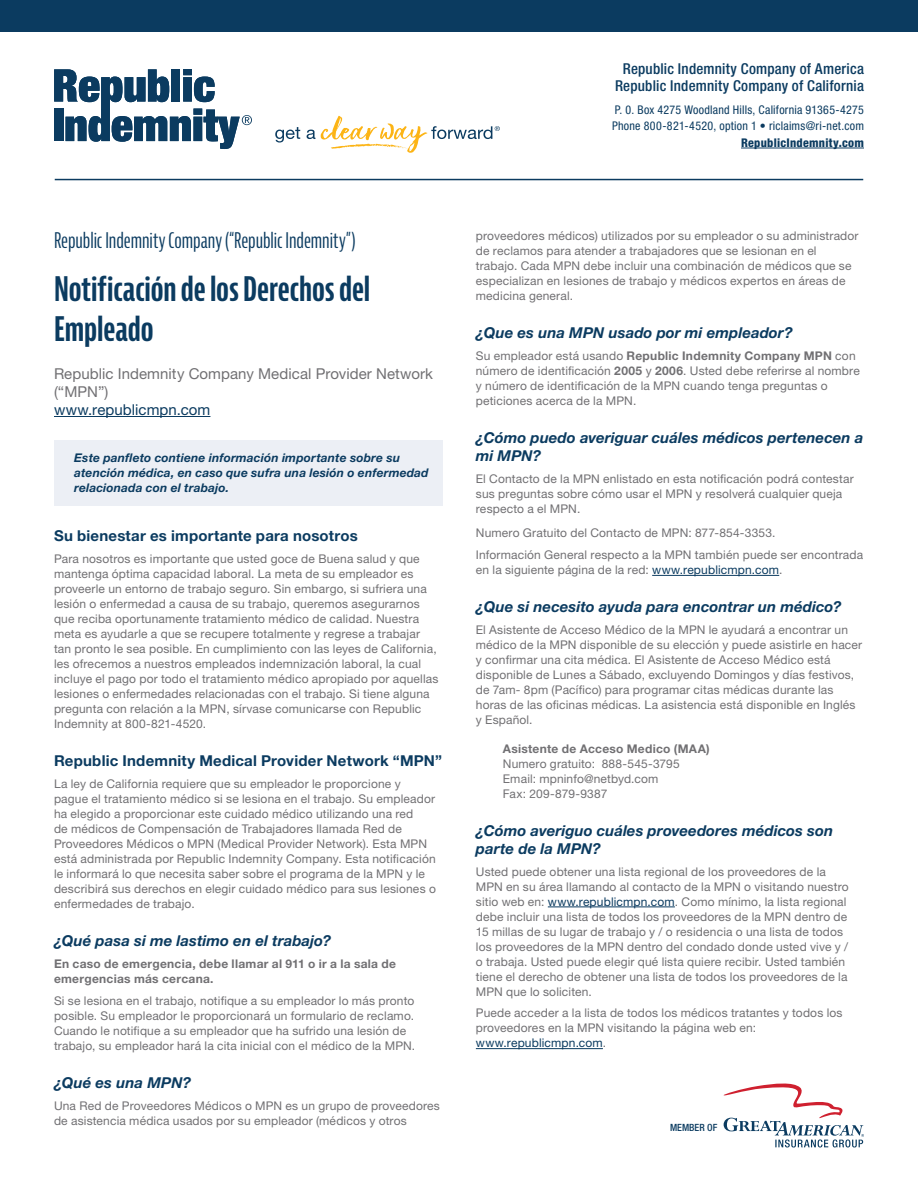
<style>
.page{position:relative;width:918px;height:1188px;background:#fff}
.page>*{position:absolute;margin:0;border:0;box-sizing:border-box;transform-origin:0 0}
.t1{font:700 extra-condensed 33px/39.6px "Bernina Sans";letter-spacing:-.005em;color:#0b3b60}
.t2{font:extra-condensed 21px "Bernina Sans";color:#0b3b60}
.t3{font:italic 700 15px/18px "Helvetica Neue LT Std";letter-spacing:.005em;color:#0b3b60}
.t4{font:700 15px "Helvetica Neue LT Std";letter-spacing:.015em;color:#0b3b60}
.t5{font:500 condensed 15px/16.5px "Helvetica Neue LT Std";letter-spacing:.015em;color:#0b3b60;text-align:center}
.t6{font:15px/18px "Helvetica Neue LT Std";letter-spacing:.005em;color:#717073}
.t7{font:15px "Helvetica Neue LT Std";letter-spacing:.005em;color:#0b3b60}
.t8{font:12px/15px "Helvetica Neue LT Std";letter-spacing:.015em;color:#717073}
.t9{font:italic 700 12px/15px "Helvetica Neue LT Std";letter-spacing:.015em;color:#0b3b60}
.t10{font:700 12px/15px "Helvetica Neue LT Std";letter-spacing:.025em;color:#717073}
.t11{font:condensed 12px/16.5px "Helvetica Neue LT Std";letter-spacing:.02em;color:#0b3b60}
.t12{font:800 condensed 12px "Helvetica Neue LT Std";letter-spacing:.02em;color:#0b3b60}
.t13{font:500 condensed 9.9px "Helvetica Neue LT Std";color:#0b3b60}
.s1{font-weight:700}
.s2{color:#0b3b60}
</style>
<div class="page">
<div style="left:0;top:0;width:918px;height:31px;background:#0b3b60"></div>
<svg style="left:54px;top:69px;width:198px;height:80px"></svg>
<svg style="left:275px;top:127px;width:25px;height:16px"></svg>
<svg style="left:307px;top:130px;width:8px;height:9px"></svg>
<svg style="left:321px;top:115px;width:179px;height:38px"></svg>
<svg style="left:723px;top:1084px;width:141px;height:63px"></svg>
<hr style="left:741px;top:148px;width:123px;height:1px;background:#0b3b60">
<hr style="left:54px;top:416px;width:156px;height:1px;background:#0b3b60">
<hr style="left:55px;top:179px;width:808px;height:1px;background:#0b3b60">
<div style="left:54px;top:440px;width:388px;height:65px;background:#eceff5"></div>
<hr style="left:652px;top:575px;width:127px;height:1px;background:#0b3b60">
<hr style="left:548px;top:907px;width:127px;height:1px;background:#0b3b60">
<hr style="left:476px;top:1048px;width:127px;height:1px;background:#0b3b60">
<h2 class="t2" style="left:54px;top:229px;width:303px">Republic Indemnity Company (“Republic Indemnity”)</h2>
<h1 class="t1" style="left:54px;top:270px;width:318px">Notificación de los Derechos del<br>Empleado</h1>
<p class="t6" style="left:54px;top:364px;width:381px">Republic Indemnity Company Medical Provider Network (“MPN”)</p>
<p class="t7" style="left:54px;top:401px;width:158px">www.republicmpn.com</p>
<p class="t9" style="left:74px;top:450px;width:356px">Este panfleto contiene información importante sobre su atención médica, en caso que sufra una lesión o enfermedad relacionada con el trabajo.</p>
<p class="t4" style="left:54px;top:527px;width:305px">Su bienestar es importante para nosotros</p>
<p class="t8" style="left:54px;top:551px;width:386px">Para nosotros es importante que usted goce de Buena salud y que mantenga óptima capacidad laboral. La meta de su empleador es proveerle un entorno de trabajo seguro. Sin embargo, si sufriera una lesión o enfermedad a causa de su trabajo, queremos asegurarnos que reciba oportunamente tratamiento médico de calidad. Nuestra meta es ayudarle a que se recupere totalmente y regrese a trabajar tan pronto le sea posible. En cumplimiento con las leyes de California, les ofrecemos a nuestros empleados indemnización laboral, la cual incluye el pago por todo el tratamiento médico apropiado por aquellas lesiones o enfermedades relacionadas con el trabajo. Si tiene alguna pregunta con relación a la MPN, sírvase comunicarse con Republic Indemnity at 800-821-4520.</p>
<p class="t4" style="left:54px;top:752px;width:390px">Republic Indemnity Medical Provider Network “MPN”</p>
<p class="t8" style="left:54px;top:776px;width:383px">La ley de California requiere que su empleador le proporcione y pague el tratamiento médico si se lesiona en el trabajo. Su empleador ha elegido a proporcionar este cuidado médico utilizando una red<br>de médicos de Compensación de Trabajadores llamada Red de Proveedores Médicos o MPN (Medical Provider Network). Esta MPN está administrada por Republic Indemnity Company. Esta notificación le informará lo que necesita saber sobre el programa de la MPN y le describirá sus derechos en elegir cuidado médico para sus lesiones o enfermedades de trabajo.</p>
<p class="t3" style="left:54px;top:932px;width:279px">¿Qué pasa si me lastimo en el trabajo?</p>
<p class="t10" style="left:54px;top:956px;width:344px">En caso de emergencia, debe llamar al 911 o ir a la sala de emergencias más cercana.</p>
<p class="t8" style="left:54px;top:993px;width:363px">Si se lesiona en el trabajo, notifique a su empleador lo más pronto posible. Su empleador le proporcionará un formulario de reclamo.<br>Cuando le notifique a su empleador que ha sufrido una lesión de trabajo, su empleador hará la cita inicial con el médico de la MPN.</p>
<p class="t3" style="left:54px;top:1073px;width:138px">¿Qué es una MPN?</p>
<p class="t8" style="left:54px;top:1098px;width:387px">Una Red de Proveedores Médicos o MPN es un grupo de proveedores de asistencia médica usados por su empleador (médicos y otros</p>
<p class="t5" style="left:615px;top:60px;width:250px">Republic Indemnity Company of America<br>Republic Indemnity Company of California</p>
<p class="t11" style="left:612px;top:101px;width:253px">P. 0. Box 4275 Woodland Hills, California 91365-4275<br>Phone 800-821-4520, option 1 • riclaims@ri-net.com</p>
<p class="t12" style="left:741px;top:135px;width:124px">RepublicIndemnity.com</p>
<p class="t8" style="left:476px;top:228px;width:384px">proveedores médicos) utilizados por su empleador o su administrador de reclamos para atender a trabajadores que se lesionan en el trabajo. Cada MPN debe incluir una combinación de médicos que se especializan en lesiones de trabajo y médicos expertos en áreas de medicina general.</p>
<p class="t3" style="left:476px;top:323px;width:318px">¿Que es una MPN usado por mi empleador?</p>
<p class="t8" style="left:476px;top:348px;width:385px">Su empleador está usando <span class="s1">Republic Indemnity Company MPN</span> con número de identificación <span class="s1">2005</span> y <span class="s1">2006</span>. Usted debe referirse al nombre y número de identificación de la MPN cuando tenga preguntas o peticiones acerca de la MPN.</p>
<p class="t3" style="left:476px;top:428px;width:389px">¿Cómo puedo averiguar cuáles médicos pertenecen a mi MPN?</p>
<p class="t8" style="left:476px;top:471px;width:379px">El Contacto de la MPN enlistado en esta notificación podrá contestar sus preguntas sobre cómo usar el MPN y resolverá cualquier queja respecto a el MPN.</p>
<p class="t8" style="left:476px;top:522px;width:389px;line-height:21.8px">Numero Gratuito del Contacto de MPN: 877-854-3353.<br>Información General respecto a la MPN también puede ser encontrada</p>
<p class="t8" style="left:476px;top:562px;width:308px">en la siguiente página de la red: <span class="s2">www.republicmpn.com</span>.</p>
<p class="t3" style="left:476px;top:598px;width:367px">¿Que si necesito ayuda para encontrar un médico?</p>
<p class="t8" style="left:476px;top:622px;width:388px">El Asistente de Acceso Médico de la MPN le ayudará a encontrar un médico de la MPN disponible de su elección y puede asistirle en hacer y confirmar una cita médica. El Asistente de Acceso Médico está disponible de Lunes a Sábado, excluyendo Domingos y días festivos, de 7am- 8pm (Pacífico) para programar citas médicas durante las horas de las oficinas médicas. La asistencia está disponible en Inglés y Español.</p>
<p class="t10" style="left:503px;top:741px;width:208px">Asistente de Acceso Medico (MAA)</p>
<p class="t8" style="left:503px;top:756px;width:178px">Numero gratuito: 888-545-3795<br>Email: mpninfo@netbyd.com<br>Fax: 209-879-9387</p>
<p class="t3" style="left:476px;top:821px;width:359px">¿Cómo averiguo cuáles proveedores médicos son parte de la MPN?</p>
<p class="t8" style="left:476px;top:864px;width:374px">Usted puede obtener una lista regional de los proveedores de la MPN en su área llamando al contacto de la MPN o visitando nuestro sitio web en: <span class="s2">www.republicmpn.com</span>. Como mínimo, la lista regional debe incluir una lista de todos los proveedores de la MPN dentro de 15 millas de su lugar de trabajo y / o residencia o una lista de todos los proveedores de la MPN dentro del condado donde usted vive y / o trabaja. Usted puede elegir qué lista quiere recibir. Usted también tiene el derecho de obtener una lista de todos los proveedores de la MPN que lo soliciten.</p>
<p class="t8" style="left:476px;top:1006px;width:368px">Puede acceder a la lista de todos los médicos tratantes y todos los proveedores en la MPN visitando la página web en: <span class="s2">www.republicmpn.com</span>.</p>
<p class="t13" style="left:670px;top:1121px;width:49px">MEMBER OF</p>
</div>
